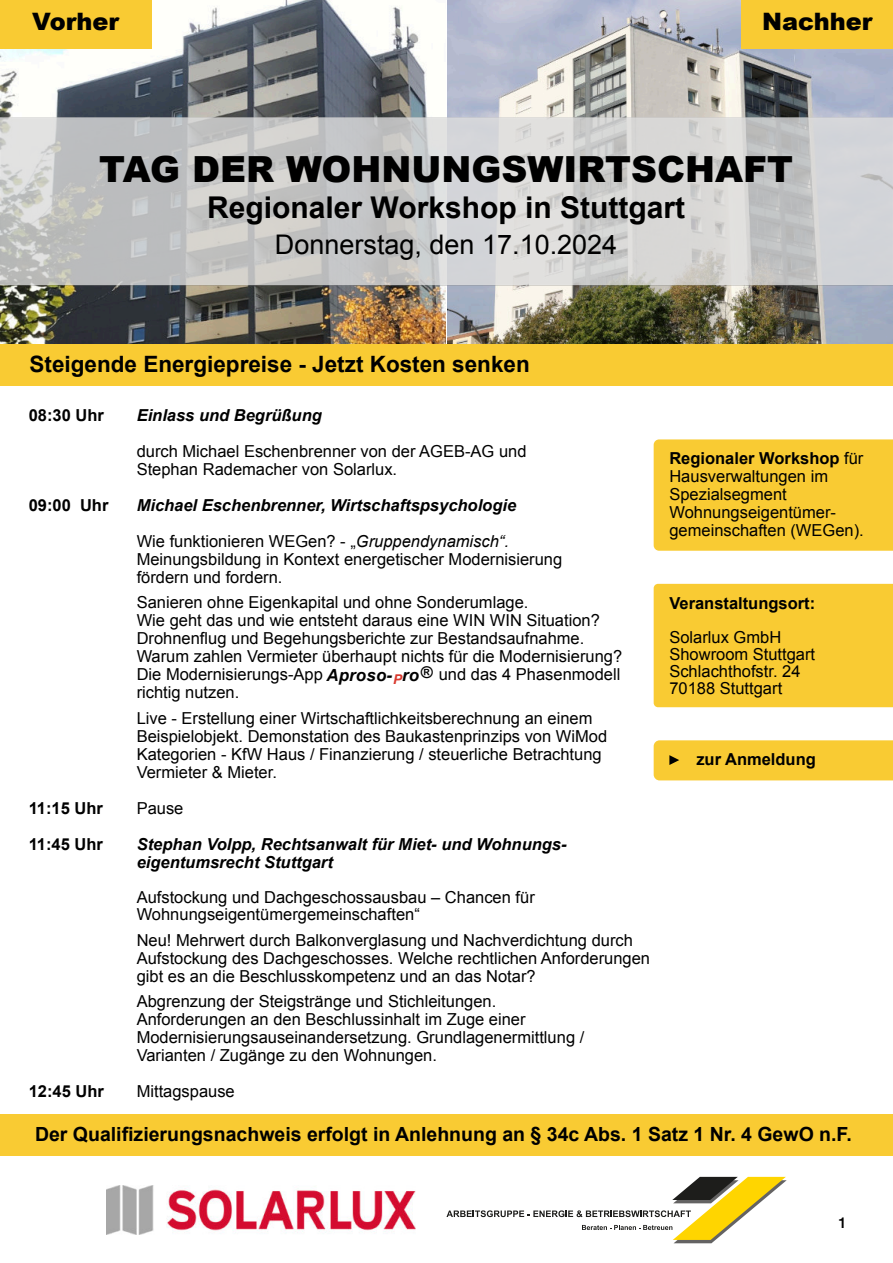
<style>
.page{position:relative;width:893px;height:1263px;background:#fff}
.page>*{position:absolute;margin:0;border:0;box-sizing:border-box;transform-origin:0 0}
.t1{font:900 36px "Arial";color:#000}
.t2{font:700 30px "Arial";color:#000}
.t3{font:27px "Arial";color:#000}
.t4{font:900 24px "Arial";color:#000}
.t5{font:700 22.5px "Arial";color:#000}
.t6{font:700 19.5px "Arial";color:#000}
.t7{font:16.5px "Arial";color:#000}
.t8{font:italic 700 16.5px "Arial";color:#000}
.t9{font:700 16.5px "Arial";color:#000}
.t10{font:500 15px "Helvetica Neue";color:#000}
.t11{font:italic 700 13.5px "Arial";color:#d93a2f}
.s1{font-style:italic}
.s2{font-weight:700;font-style:italic;font-size:16.8px}
.s3{font-weight:400}
</style>
<div class="page">
<img style="left:0;top:0;width:893px;height:345px">
<div style="left:0;top:0;width:151px;height:48px;background:#f9cb33"></div>
<div style="left:742px;top:0;width:151px;height:48px;background:#f9cb33"></div>
<img style="left:0;top:117px;width:893px;height:168px">
<div style="left:654px;top:740px;width:239px;height:40px;background:#f9cb33"></div>
<div style="left:654px;top:584px;width:239px;height:123px;background:#f9cb33"></div>
<div style="left:654px;top:439px;width:239px;height:112px;background:#f9cb33"></div>
<div style="left:0;top:345px;width:893px;height:41px;background:#f9cb33"></div>
<div style="left:0;top:1114px;width:893px;height:42px;background:#f9cb33"></div>
<svg style="left:446px;top:1177px;width:341px;height:66px"></svg>
<img style="left:106px;top:1186px;width:309px;height:48px">
<p class="t4" style="left:32px;top:13px;width:88px">Vorher</p>
<p class="t4" style="left:762px;top:13px;width:112px">Nachher</p>
<p class="t1" style="left:99px;top:156px;width:695px">TAG DER WOHNUNGSWIRTSCHAFT</p>
<p class="t2" style="left:207px;top:196px;width:479px">Regionaler Workshop in Stuttgart</p>
<p class="t3" style="left:275px;top:234px;width:344px">Donnerstag, den 17.10.2024</p>
<p class="t5" style="left:30px;top:355px;width:502px">Steigende Energiepreise - Jetzt Kosten senken</p>
<p class="t9" style="left:29px;top:409px;width:77px">08:30 Uhr</p>
<p class="t8" style="left:137px;top:409px;width:187px">Einlass und Begrüßung</p>
<p class="t7" style="left:137px;top:445px;width:391px">durch Michael Eschenbrenner von der AGEB-AG und</p>
<p class="t7" style="left:137px;top:463px;width:262px">Stephan Rademacher von Solarlux.</p>
<p class="t9" style="left:29px;top:499px;width:81px">09:00 Uhr</p>
<p class="t8" style="left:137px;top:499px;width:381px">Michael Eschenbrenner, Wirtschaftspsychologie</p>
<p class="t7" style="left:137px;top:535px;width:374px">Wie funktionieren WEGen? - „<span class="s1">Gruppendynamisch“.</span></p>
<p class="t7" style="left:137px;top:553px;width:427px">Meinungsbildung in Kontext energetischer Modernisierung</p>
<p class="t7" style="left:137px;top:571px;width:147px">fördern und fordern.</p>
<p class="t7" style="left:137px;top:596px;width:393px">Sanieren ohne Eigenkapital und ohne Sonderumlage.</p>
<p class="t7" style="left:137px;top:614px;width:465px">Wie geht das und wie entsteht daraus eine WIN WIN Situation?</p>
<p class="t7" style="left:137px;top:632px;width:449px">Drohnenflug und Begehungsberichte zur Bestandsaufnahme.</p>
<p class="t7" style="left:137px;top:650px;width:487px">Warum zahlen Vermieter überhaupt nichts für die Modernisierung?</p>
<p class="t7" style="left:137px;top:668px;width:284px">Die Modernisierungs-App <span class="s2">Aproso- ro</span></p>
<p class="t7" style="left:439px;top:668px;width:183px">und das 4 Phasenmodell</p>
<p class="t7" style="left:137px;top:686px;width:104px">richtig nutzen.</p>
<p class="t7" style="left:137px;top:712px;width:457px">Live - Erstellung einer Wirtschaftlichkeitsberechnung an einem</p>
<p class="t7" style="left:137px;top:730px;width:472px">Beispielobjekt. Demonstation des Baukastenprinzips von WiMod</p>
<p class="t7" style="left:137px;top:748px;width:467px">Kategorien - KfW Haus / Finanzierung / steuerliche Betrachtung</p>
<p class="t7" style="left:137px;top:766px;width:142px">Vermieter &amp; Mieter.</p>
<p class="t9" style="left:29px;top:802px;width:76px">11:15 Uhr</p>
<p class="t7" style="left:137px;top:802px;width:48px">Pause</p>
<p class="t9" style="left:29px;top:838px;width:76px">11:45 Uhr</p>
<p class="t8" style="left:137px;top:838px;width:432px">Stephan Volpp, Rechtsanwalt für Miet- und Wohnungs-</p>
<p class="t8" style="left:137px;top:856px;width:198px">eigentumsrecht Stuttgart</p>
<p class="t7" style="left:137px;top:891px;width:400px">Aufstockung und Dachgeschossausbau – Chancen für</p>
<p class="t7" style="left:137px;top:908px;width:285px">Wohnungseigentümergemeinschaften“</p>
<p class="t7" style="left:137px;top:933px;width:498px">Neu! Mehrwert durch Balkonverglasung und Nachverdichtung durch</p>
<p class="t7" style="left:137px;top:951px;width:515px">Aufstockung des Dachgeschosses. Welche rechtlichen Anforderungen</p>
<p class="t7" style="left:137px;top:969px;width:401px">gibt es an die Beschlusskompetenz und an das Notar?</p>
<p class="t7" style="left:137px;top:995px;width:361px">Abgrenzung der Steigstränge und Stichleitungen.</p>
<p class="t7" style="left:137px;top:1013px;width:390px">Anforderungen an den Beschlussinhalt im Zuge einer</p>
<p class="t7" style="left:137px;top:1031px;width:449px">Modernisierungsauseinandersetzung. Grundlagenermittlung /</p>
<p class="t7" style="left:137px;top:1049px;width:302px">Varianten / Zugänge zu den Wohnungen.</p>
<p class="t9" style="left:29px;top:1085px;width:77px">12:45 Uhr</p>
<p class="t7" style="left:137px;top:1085px;width:100px">Mittagspause</p>
<p class="t11" style="left:393px;top:674px;width:40px">P <sup>®</sup></p>
<p class="t9" style="left:669px;top:452px;width:196px">Regionaler Workshop <span class="s3">für</span></p>
<p class="t7" style="left:669px;top:470px;width:160px">Hausverwaltungen im</p>
<p class="t7" style="left:669px;top:488px;width:119px">Spezialsegment</p>
<p class="t7" style="left:669px;top:506px;width:168px">Wohnungseigentümer-</p>
<p class="t7" style="left:669px;top:524px;width:196px">gemeinschaften (WEGen).</p>
<p class="t9" style="left:669px;top:597px;width:147px">Veranstaltungsort:</p>
<p class="t7" style="left:669px;top:631px;width:113px">Solarlux GmbH</p>
<p class="t7" style="left:669px;top:648px;width:147px">Showroom Stuttgart</p>
<p class="t7" style="left:669px;top:665px;width:133px">Schlachthofstr. 24</p>
<p class="t7" style="left:669px;top:682px;width:114px">70188 Stuttgart</p>
<p class="t9" style="left:696px;top:753px;width:121px">zur Anmeldung</p>
<p class="t6" style="left:35px;top:1127px;width:818px">Der Qualifizierungsnachweis erfolgt in Anlehnung an § 34c Abs. 1 Satz 1 Nr. 4 GewO n.F.</p>
<p class="t10" style="left:839px;top:1213px;width:10px">1</p>
</div>
